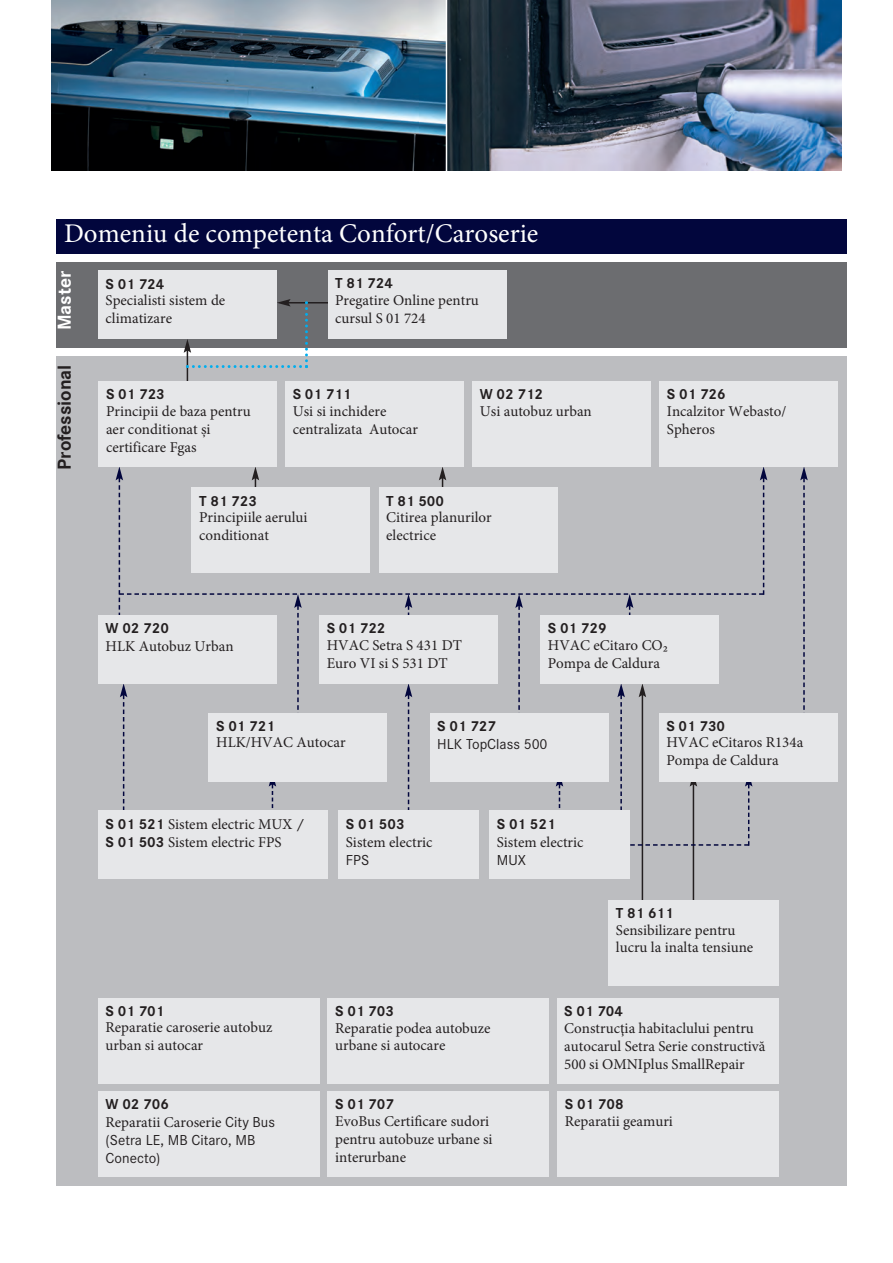
<style>
.page{position:relative;width:893px;height:1263px;background:#fff}
.page>*{position:absolute;margin:0;border:0;box-sizing:border-box;transform-origin:0 0}
.t1{font:27px "Minion Pro";color:#fff}
.t2{font:700 19.5px "Daimler CS Pro";color:#231f20}
.t3{font:700 19.5px "Daimler CS Pro";color:#fff}
.t4{font:15px/17.9px "Minion Pro";color:#231f20}
.t5{font:700 15px "Daimler CS Pro";color:#231f20}
.t6{font:15px/17.9px "Daimler CS Pro";color:#231f20}
.s1{font-family:"Daimler CS Pro";font-weight:700}
.s2{font-family:"Daimler CS Pro"}
</style>
<div class="page">
<img style="left:51px;top:0;width:395px;height:170px">
<img style="left:447px;top:0;width:395px;height:170px">
<div style="left:56px;top:220px;width:790px;height:34px;background:#02063d"></div>
<div style="left:56px;top:262px;width:790px;height:85px;background:#6c6d70"></div>
<div style="left:56px;top:356px;width:790px;height:829px;background:#bcbdc0"></div>
<hr style="left:187px;top:350px;width:1px;height:53px;background:#231f20">
<hr style="left:288px;top:302px;width:69px;height:1px;background:#231f20">
<hr style="left:642px;top:695px;width:1px;height:226px;background:#231f20">
<hr style="left:693px;top:784px;width:1px;height:133px;background:#231f20">
<svg style="left:800px;top:466px;width:8px;height:247px"></svg>
<svg style="left:116px;top:466px;width:651px;height:380px"></svg>
<div style="left:98px;top:1091px;width:221px;height:86px;background:#e6e7e9"></div>
<div style="left:98px;top:271px;width:179px;height:68px;background:#e6e7e9"></div>
<div style="left:98px;top:381px;width:179px;height:85px;background:#e6e7e9"></div>
<div style="left:328px;top:271px;width:178px;height:68px;background:#e6e7e9"></div>
<div style="left:472px;top:381px;width:179px;height:85px;background:#e6e7e9"></div>
<div style="left:285px;top:381px;width:179px;height:85px;background:#e6e7e9"></div>
<div style="left:659px;top:381px;width:179px;height:85px;background:#e6e7e9"></div>
<div style="left:379px;top:488px;width:178px;height:85px;background:#e6e7e9"></div>
<div style="left:192px;top:488px;width:178px;height:85px;background:#e6e7e9"></div>
<div style="left:98px;top:615px;width:179px;height:68px;background:#e6e7e9"></div>
<div style="left:209px;top:713px;width:178px;height:68px;background:#e6e7e9"></div>
<div style="left:319px;top:615px;width:179px;height:68px;background:#e6e7e9"></div>
<div style="left:430px;top:713px;width:178px;height:68px;background:#e6e7e9"></div>
<div style="left:540px;top:615px;width:179px;height:68px;background:#e6e7e9"></div>
<div style="left:98px;top:811px;width:230px;height:68px;background:#e6e7e9"></div>
<div style="left:338px;top:811px;width:141px;height:68px;background:#e6e7e9"></div>
<div style="left:489px;top:811px;width:141px;height:68px;background:#e6e7e9"></div>
<div style="left:608px;top:900px;width:170px;height:85px;background:#e6e7e9"></div>
<div style="left:98px;top:998px;width:221px;height:85px;background:#e6e7e9"></div>
<div style="left:328px;top:998px;width:221px;height:85px;background:#e6e7e9"></div>
<div style="left:557px;top:998px;width:221px;height:85px;background:#e6e7e9"></div>
<div style="left:328px;top:1091px;width:221px;height:86px;background:#e6e7e9"></div>
<div style="left:557px;top:1091px;width:221px;height:86px;background:#e6e7e9"></div>
<div style="left:659px;top:713px;width:179px;height:68px;background:#e6e7e9"></div>
<svg style="left:184px;top:299px;width:124px;height:69px"></svg>
<h1 class="t1" style="left:64px;top:215px;width:476px">Domeniu de competenta Confort/Caroserie</h1>
<p class="t5" style="left:106px;top:279px;width:60px">S 01 724</p>
<p class="t4" style="left:106px;top:292px;width:121px">Specialisti sistem de climatizare</p>
<h2 class="t3" style="left:58px;top:330px;width:61px;rotate:-90deg">Master</h2>
<p class="t5" style="left:335px;top:278px;width:59px">T 81 724</p>
<p class="t4" style="left:335px;top:291px;width:145px">Pregatire Online pentru cursul S 01 724</p>
<h2 class="t2" style="left:58px;top:470px;width:107px;rotate:-90deg">Professional</h2>
<p class="t5" style="left:106px;top:389px;width:60px">S 01 723</p>
<p class="t4" style="left:106px;top:402px;width:146px">Principii de baza pentru aer conditionat și certificare Fgas</p>
<p class="t5" style="left:293px;top:389px;width:60px">S 01 711</p>
<p class="t4" style="left:293px;top:402px;width:127px">Usi si inchidere centralizata Autocar</p>
<p class="t5" style="left:480px;top:389px;width:65px">W 02 712</p>
<p class="t4" style="left:480px;top:402px;width:113px">Usi autobuz urban</p>
<p class="t5" style="left:199px;top:495px;width:59px">T 81 723</p>
<p class="t4" style="left:199px;top:508px;width:110px">Principiile aerului conditionat</p>
<p class="t5" style="left:386px;top:495px;width:59px">T 81 500</p>
<p class="t4" style="left:386px;top:508px;width:107px">Citirea planurilor electrice</p>
<p class="t5" style="left:667px;top:389px;width:60px">S 01 726</p>
<p class="t4" style="left:667px;top:402px;width:121px">Incalzitor Webasto/<br>Spheros</p>
<p class="t5" style="left:106px;top:623px;width:65px">W 02 720</p>
<p class="t4" style="left:106px;top:637px;width:129px">HLK Autobuz Urban</p>
<p class="t5" style="left:327px;top:623px;width:60px">S 01 722</p>
<p class="t4" style="left:327px;top:636px;width:137px">HVAC Setra S 431 DT<br>Euro VI si S 531 DT</p>
<p class="t5" style="left:548px;top:623px;width:60px">S 01 729</p>
<p class="t4" style="left:548px;top:636px;width:122px">HVAC eCitaro CO₂<br>Pompa de Caldura</p>
<p class="t5" style="left:216px;top:721px;width:60px">S 01 721</p>
<p class="t4" style="left:216px;top:734px;width:131px">HLK/HVAC Autocar</p>
<p class="t5" style="left:437px;top:721px;width:60px">S 01 727</p>
<p class="t6" style="left:437px;top:736px;width:112px">HLK TopClass 500</p>
<p class="t4" style="left:106px;top:815px;width:201px"><span class="s1">S 01 521</span> Sistem electric MUX <span class="s2">/<br></span><span class="s1">S 01 503</span> Sistem electric FPS</p>
<p class="t5" style="left:346px;top:819px;width:60px">S 01 503</p>
<p class="t4" style="left:346px;top:833px;width:88px">Sistem electric</p>
<p class="t6" style="left:346px;top:852px;width:25px">FPS</p>
<p class="t5" style="left:497px;top:819px;width:60px">S 01 521</p>
<p class="t4" style="left:497px;top:833px;width:88px">Sistem electric</p>
<p class="t6" style="left:497px;top:852px;width:31px">MUX</p>
<p class="t5" style="left:666px;top:720px;width:60px">S 01 730</p>
<p class="t4" style="left:666px;top:734px;width:138px">HVAC eCitaros R134a<br>Pompa de Caldura</p>
<p class="t5" style="left:616px;top:908px;width:59px">T 81 611</p>
<p class="t4" style="left:616px;top:921px;width:139px">Sensibilizare pentru lucru la inalta tensiune</p>
<p class="t5" style="left:106px;top:1006px;width:60px">S 01 701</p>
<p class="t4" style="left:106px;top:1019px;width:168px">Reparatie caroserie autobuz urban si autocar</p>
<p class="t5" style="left:106px;top:1099px;width:65px">W 02 706</p>
<p class="t4" style="left:106px;top:1114px;width:171px">Reparatii Caroserie <span class="s2">City Bus</span></p>
<p class="t6" style="left:106px;top:1133px;width:151px">(Setra LE, MB Citaro, MB<br>Conecto)</p>
<p class="t5" style="left:335px;top:1006px;width:60px">S 01 703</p>
<p class="t4" style="left:335px;top:1019px;width:157px">Reparatie podea autobuze urbane si autocare</p>
<p class="t5" style="left:335px;top:1099px;width:60px">S 01 707</p>
<p class="t4" style="left:335px;top:1112px;width:159px">EvoBus Certificare sudori pentru autobuze urbane si interurbane</p>
<p class="t5" style="left:564px;top:1006px;width:60px">S 01 704</p>
<p class="t4" style="left:564px;top:1019px;width:203px">Construcţia habitaclului pentru autocarul Setra Serie constructivă<br>500 si OMNIplus SmallRepair</p>
<p class="t5" style="left:565px;top:1099px;width:60px">S 01 708</p>
<p class="t4" style="left:565px;top:1112px;width:110px">Reparatii geamuri</p>
</div>
